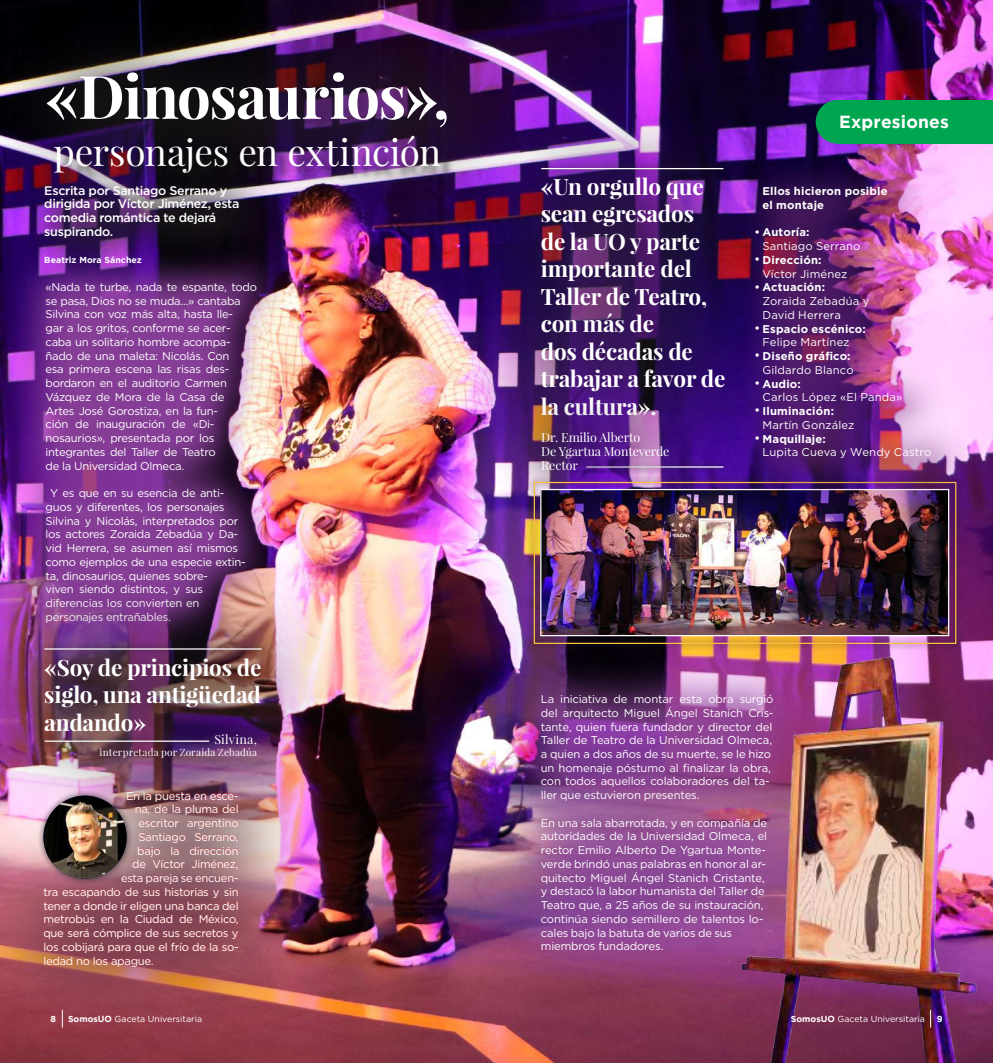
<style>
.page{position:relative;width:993px;height:1063px;background:#fff}
.page>*{position:absolute;margin:0;border:0;box-sizing:border-box;transform-origin:0 0}
.t1{font:700 60px "Playfair Display";letter-spacing:-.025em;color:#fff}
.t2{font:36.88px "Playfair Display";letter-spacing:-.01em;color:#fff}
.t3{font:700 22.5px/27.5px "Playfair Display";letter-spacing:-.01em;color:#fff;text-align:justify}
.t4{font:700 17.5px "Gotham";letter-spacing:.01em;color:#fff}
.t5{font:500 12.5px/13.8px "Gotham";letter-spacing:-.025em;color:#fff}
.t6{font:12.5px/13.8px "Playfair Display";letter-spacing:-.01em;color:#fff}
.t7{font:12.5px "Playfair Display";letter-spacing:.025em;color:#fff}
.t8{font:11.25px/13.8px "Gotham";letter-spacing:-.025em;color:#fff}
.t9{font:700 11.25px/13.8px "Gotham";letter-spacing:.015em;color:#fff}
.t10{font:11.25px/13.8px "Gotham";letter-spacing:.01em;color:#fff}
.t11{font:11.25px "Gotham";letter-spacing:.015em;color:#fff}
.t12{font:10px "Playfair Display";letter-spacing:.015em;color:#fff}
.t13{font:8.75px "Gotham";color:#fff}
.t14{font:700 8.75px "Gotham";letter-spacing:.01em;color:#fff}
.t15{font:700 8.75px "Gotham";color:#fff}
.s1{font-weight:700}
</style>
<div class="page">
<img style="left:0;top:0;width:992px;height:1063px">
<div style="left:0;top:7px;width:496px;height:202px;background:#231f20;opacity:.75"></div>
<div style="left:57px;top:138px;width:398px;height:50px;background:#231f20;opacity:.75"></div>
<div style="left:0;top:715px;width:315px;height:328px;background:#5b3040;opacity:.65"></div>
<div style="left:44px;top:791px;width:194px;height:175px;background:#ee3e35;opacity:.54"></div>
<div style="left:37px;top:789px;width:96px;height:97px;background:#231f20;opacity:.75"></div>
<img style="left:43px;top:796px;width:84px;height:83px;border-radius:42px">
<img style="left:8px;top:245px;width:284px;height:338px">
<img style="left:0;top:583px;width:336px;height:226px">
<img style="left:464px;top:102px;width:32px;height:391px">
<svg style="left:38px;top:641px;width:229px;height:15px;background:#623457"></svg>
<hr style="left:44px;top:648px;width:217px;height:2px;background:#fff">
<svg style="left:39px;top:734px;width:176px;height:15px;background:#613a55"></svg>
<hr style="left:45px;top:741px;width:164px;height:1px;background:#fff">
<div style="left:15px;top:157px;width:269px;height:127px;background:#231f20;opacity:.71"></div>
<div style="left:496px;top:7px;width:33px;height:202px;background:#231f20;opacity:.75"></div>
<img style="left:496px;top:102px;width:300px;height:391px">
<svg style="left:535px;top:161px;width:194px;height:15px;background:#47196f"></svg>
<hr style="left:541px;top:168px;width:182px;height:1px;background:#fff">
<svg style="left:705px;top:460px;width:24px;height:14px"></svg>
<hr style="left:586px;top:466px;width:137px;height:2px;background:#fff">
<div style="left:503px;top:394px;width:202px;height:115px;background:#231f20;opacity:.75"></div>
<img style="left:702px;top:566px;width:290px;height:497px">
<img style="left:503px;top:657px;width:307px;height:333px">
<img style="left:526px;top:475px;width:436px;height:176px">
<div style="left:533px;top:482px;width:423px;height:162px;border:1px solid #febf45"></div>
<div style="left:733px;top:157px;width:242px;height:347px;background:#5f246a;opacity:.75"></div>
<svg style="left:929px;top:1010px;width:1px;height:18px"></svg>
<svg style="left:62px;top:1010px;width:1px;height:18px"></svg>
<div style="left:815px;top:100px;width:44px;height:44px;background:#00a54f;border-radius:50%"></div>
<div style="left:838px;top:100px;width:154px;height:44px;background:#00a54f"></div>
<h1 class="t1" style="left:45px;top:59px;width:405px">«Dinosaurios»,</h1>
<h2 class="t2" style="left:54px;top:129px;width:389px">personajes en extinción</h2>
<p class="t5" style="left:44px;top:183px;width:196px">Escrita por Santiago Serrano y dirigida por Víctor Jiménez, esta comedia romántica te dejará suspirando.</p>
<p class="t14" style="left:44px;top:254px;width:99px">Beatriz Mora Sánchez</p>
<p class="t8" style="left:46px;top:280px;width:213px">«Nada te turbe, nada te espante, todo se pasa, Dios no se muda…» cantaba<br>Silvina con voz más alta, hasta lle-<br>gar a los gritos, conforme se acer&shy;caba un solitario hombre acompa&shy;ñado de una maleta: Nicolás. Con<br>esa primera escena las risas des&shy;bordaron en el auditorio Carmen<br>Vázquez de Mora de la Casa de<br>Artes José Gorostiza, en la fun-<br>ción de inauguración de «Di&shy;nosaurios», presentada por los integrantes del Taller de Teatro<br>de la Universidad Olmeca.</p>
<p class="t8" style="left:46px;top:486px;width:202px;text-indent:5px">Y es que en su esencia de anti&shy;guos y diferentes, los personajes<br>Silvina y Nicolás, interpretados por los actores Zoraida Zebadúa y Da&shy;vid Herrera, se asumen así mismos como ejemplos de una especie extin&shy;ta, dinosaurios, quienes sobre-<br>viven siendo distintos, y sus diferencias los convierten en personajes entrañables.</p>
<h3 class="t3" style="left:44px;top:654px;width:219px">«Soy de principios de siglo, una antigüedad andando»</h3>
<p class="t7" style="left:214px;top:732px;width:44px">Silvina,</p>
<p class="t12" style="left:100px;top:746px;width:159px">interpretada por Zoraida Zebadúa</p>
<p class="t8" style="left:126px;top:789px;width:114px">En la puesta en esce-</p>
<p class="t8" style="left:135px;top:802px;width:105px">na, de la pluma del</p>
<p class="t8" style="left:138px;top:816px;width:102px">escritor argentino</p>
<p class="t8" style="left:138px;top:830px;width:102px">Santiago Serrano,</p>
<p class="t8" style="left:137px;top:844px;width:103px">bajo la dirección</p>
<p class="t8" style="left:132px;top:857px;width:108px">de Víctor Jiménez,</p>
<p class="t8" style="left:121px;top:871px;width:119px">esta pareja se encuen-</p>
<p class="t8" style="left:43px;top:885px;width:197px">tra escapando de sus historias y sin</p>
<p class="t8" style="left:43px;top:899px;width:197px">tener a donde ir eligen una banca del</p>
<p class="t8" style="left:43px;top:912px;width:196px">metrobús en la Ciudad de México,</p>
<p class="t8" style="left:43px;top:926px;width:196px">que será cómplice de sus secretos y</p>
<p class="t8" style="left:43px;top:940px;width:196px">los cobijará para que el frío de la so-</p>
<p class="t8" style="left:43px;top:953px;width:112px">ledad no los apague.</p>
<h3 class="t3" style="left:540px;top:172px;width:186px;text-align:left">«Un orgullo que sean egresados<br>de la UO y parte importante del<br>Taller de Teatro, con más de<br>dos décadas de trabajar a favor de la cultura».</h3>
<p class="t6" style="left:541px;top:430px;width:130px">Dr. Emilio Alberto<br>De Ygartua Monteverde<br>Rector</p>
<h3 class="t4" style="left:838px;top:112px;width:111px">Expresiones</h3>
<p class="t9" style="left:762px;top:184px;width:127px">Ellos hicieron posible el montaje</p>
<p class="t9" style="left:754px;top:225px;width:56px">• Autoría:</p>
<p class="t11" style="left:762px;top:239px;width:100px">Santiago Serrano</p>
<p class="t9" style="left:754px;top:253px;width:68px">• Dirección:</p>
<p class="t11" style="left:762px;top:266px;width:86px">Víctor Jiménez</p>
<p class="t9" style="left:754px;top:280px;width:72px">• Actuación:</p>
<p class="t10" style="left:762px;top:294px;width:108px">Zoraida Zebadúa y<br>David Herrera</p>
<p class="t9" style="left:754px;top:322px;width:113px">• Espacio escénico:</p>
<p class="t10" style="left:762px;top:335px;width:89px">Felipe Martínez</p>
<p class="t9" style="left:754px;top:349px;width:97px">• Diseño gráfico:</p>
<p class="t11" style="left:762px;top:363px;width:93px">Gildardo Blanco</p>
<p class="t9" style="left:754px;top:377px;width:48px">• Audio:</p>
<p class="t10" style="left:762px;top:390px;width:141px">Carlos López «El Panda»</p>
<p class="t9" style="left:754px;top:404px;width:81px">• Iluminación:</p>
<p class="t10" style="left:762px;top:418px;width:93px">Martín González</p>
<p class="t9" style="left:754px;top:432px;width:73px">• Maquillaje:</p>
<p class="t10" style="left:762px;top:445px;width:170px">Lupita Cueva y Wendy Castro</p>
<p class="t8" style="left:540px;top:692px;width:234px">La iniciativa de montar esta obra surgió del arquitecto Miguel Ángel Stanich Cris&shy;tante, quien fuera fundador y director del Taller de Teatro de la Universidad Olmeca, a quien a dos años de su muerte, se le hizo un homenaje póstumo al finalizar la obra, con todos aquellos colaboradores del ta&shy;ller que estuvieron presentes.</p>
<p class="t8" style="left:540px;top:816px;width:228px">En una sala abarrotada, y en compañía de autoridades de la Universidad Olmeca, el rector Emilio Alberto De Ygartua Monte&shy;verde brindó unas palabras en honor al ar&shy;quitecto Miguel Ángel Stanich Cristante, y destacó la labor humanista del Taller de Teatro que, a 25 años de su instauración, continúa siendo semillero de talentos lo&shy;cales bajo la batuta de varios de sus miembros fundadores.</p>
<p class="t15" style="left:50px;top:1014px;width:7px">8</p>
<p class="t13" style="left:68px;top:1014px;width:135px"><span class="s1">SomosUO</span> Gaceta Universitaria</p>
<p class="t13" style="left:790px;top:1014px;width:135px"><span class="s1">SomosUO</span> Gaceta Universitaria</p>
<p class="t15" style="left:936px;top:1014px;width:7px">9</p>
</div>
